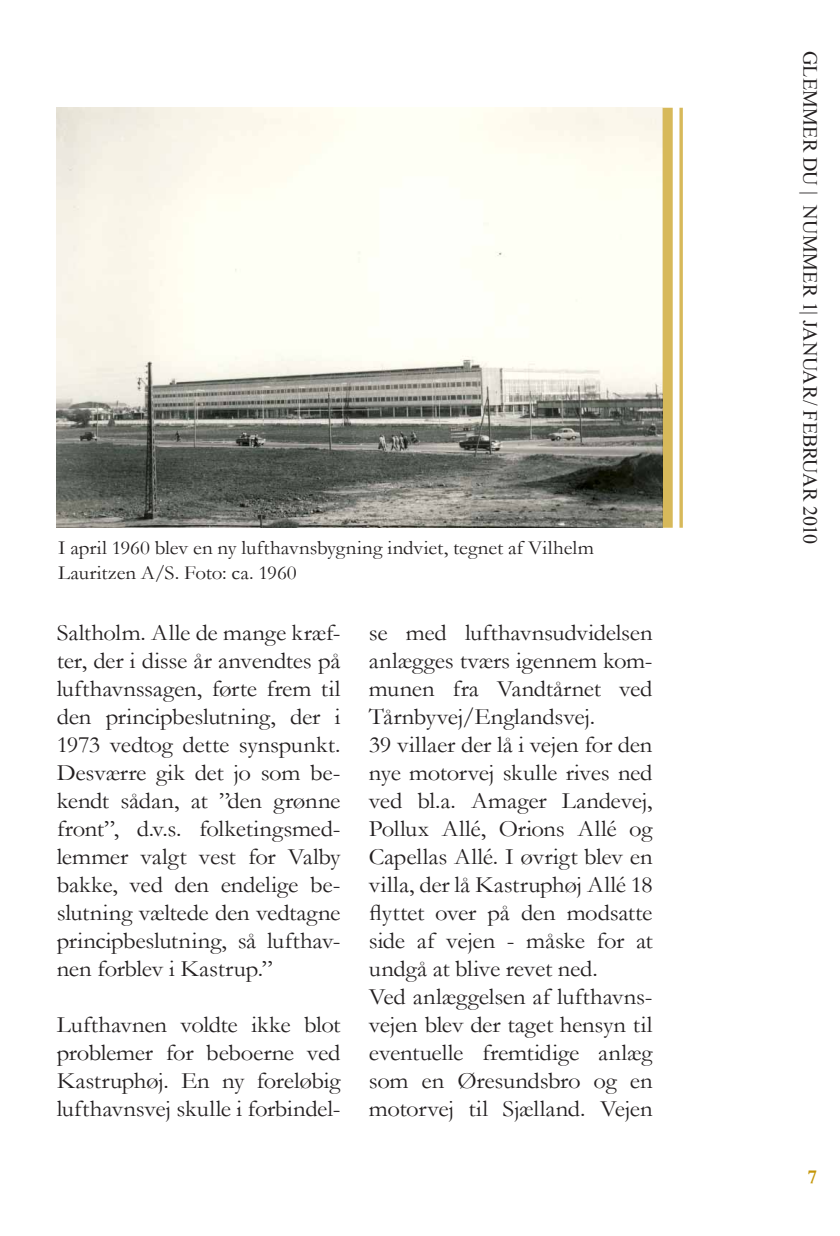
<style>
.page{position:relative;width:840px;height:1236px;background:#fff}
.page>*{position:absolute;margin:0;border:0;box-sizing:border-box;transform-origin:0 0}
.Brødtekst{font:23.6px/28px "Garamond";letter-spacing:-.01em;color:#231f20;text-align:justify;scale:1.05 1}
.Billedtekst_sort_ven{font:20px "Garamond";color:#231f20;scale:1.05 1}
.t1{font:20px "Times New Roman";color:#231f20}
.t2{font:700 20px "Garamond";color:#c49608}
</style>
<div class="page">
<img style="left:57px;top:108px;width:605px;height:420px">
<hr style="left:679px;top:108px;width:3px;height:420px;background:#c49608">
<div style="left:662px;top:108px;width:10px;height:420px;background:#d7b95a"></div>
<p class="Billedtekst_sort_ven" style="left:58px;top:535px;width:511px">I april 1960 blev en ny lufthavnsbygning indviet, tegnet af Vilhelm</p>
<p class="Billedtekst_sort_ven" style="left:58px;top:560px;width:228px">Lauritzen A/S. Foto: ca. 1960</p>
<p class="Brødtekst" style="left:57px;top:618px;width:271px">Saltholm. Alle de mange kræf&shy;ter, der i disse år anvendtes på lufthavnssagen, førte frem til den principbeslutning, der i 1973 vedtog dette synspunkt.<br>Desværre gik det jo som be&shy;kendt sådan, at ”den grønne front”, d.v.s. folketingsmed&shy;lemmer valgt vest for Valby bakke, ved den endelige be&shy;slutning væltede den vedtagne principbeslutning, så lufthav&shy;nen forblev i Kastrup.”</p>
<p class="Brødtekst" style="left:57px;top:1010px;width:271px">Lufthavnen voldte ikke blot problemer for beboerne ved Kastruphøj. En ny foreløbig lufthavnsvej skulle i forbindel-</p>
<p class="Brødtekst" style="left:369px;top:618px;width:271px">se med lufthavnsudvidelsen anlægges tværs igennem kom&shy;munen fra Vandtårnet ved Tårnbyvej/Englandsvej.</p>
<p class="Brødtekst" style="left:369px;top:730px;width:271px">39 villaer der lå i vejen for den nye motorvej skulle rives ned ved bl.a. Amager Landevej, Pollux Allé, Orions Allé og Capellas Allé. I øvrigt blev en villa, der lå Kastruphøj Allé 18 flyttet over på den modsatte side af vejen - måske for at undgå at blive revet ned.</p>
<p class="Brødtekst" style="left:369px;top:982px;width:271px">Ved anlæggelsen af lufthavns&shy;vejen blev der taget hensyn til eventuelle fremtidige anlæg som en Øresundsbro og en motorvej til Sjælland. Vejen</p>
<p class="t1" style="left:823px;top:51px;width:495px;rotate:90deg">GLEMMER DU | NUMMER 1| JANUAR/ FEBRUAR 2010</p>
<p class="t2" style="left:807px;top:1163px;width:11px">7</p>
</div>
